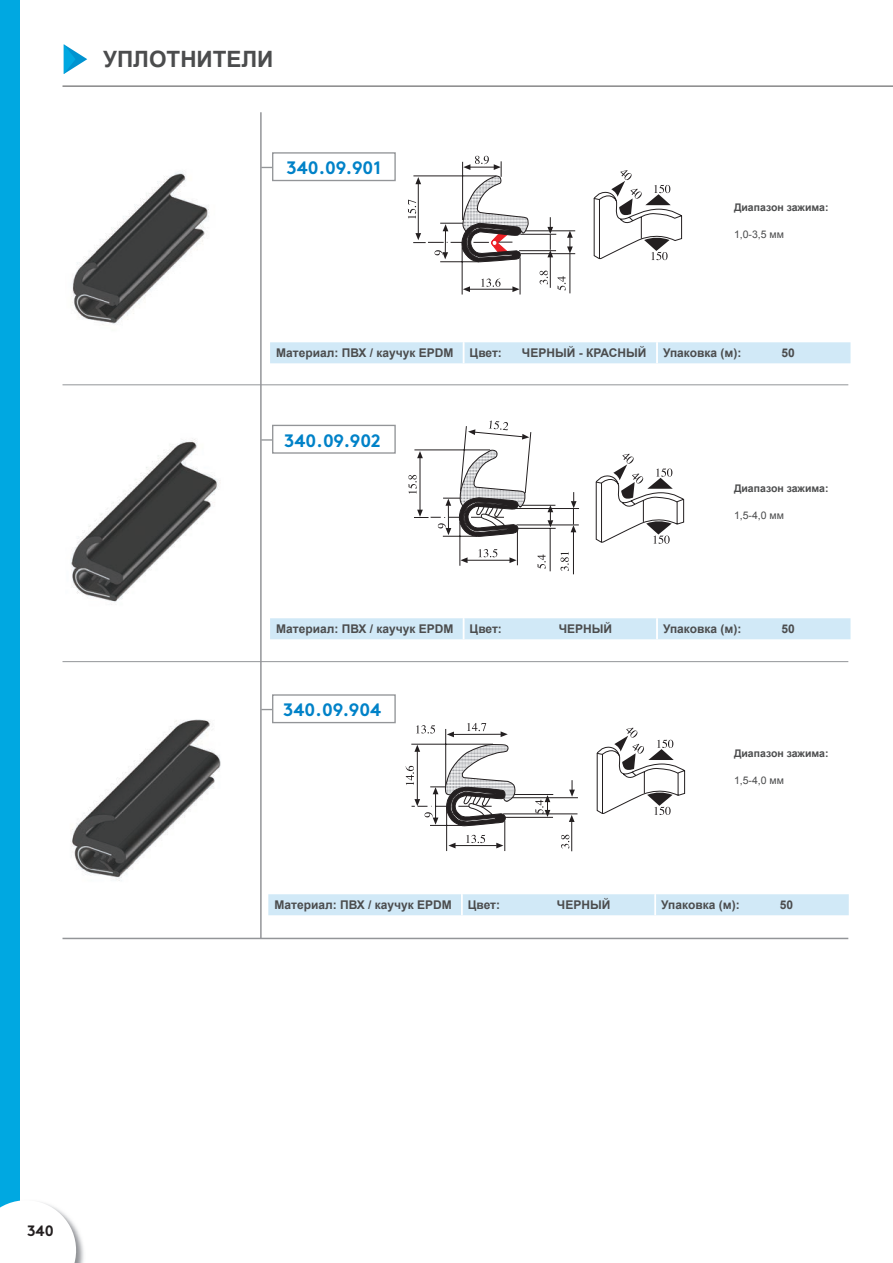
<style>
.page{position:relative;width:893px;height:1263px;background:#fff}
.page>*{position:absolute;margin:0;border:0;box-sizing:border-box;transform-origin:0 0}
.t1{font:700 22.5px "Arial";color:#4b4c4d}
.t2{font:700 18px "Brown Pro";color:#0082c8}
.t3{font:700 15px "Brown Pro";color:#231f20}
.t4{font:700 12px "Arial";color:#4b4c4d}
.t5{font:700 10.5px "Arial";color:#4b4c4d}
.t6{font:10.5px "Arial";color:#4b4c4d}
</style>
<div class="page">
<hr style="left:63px;top:86px;width:830px;height:1px;background:#4b4c4d">
<svg style="left:64px;top:44px;width:23px;height:30px"></svg>
<div style="left:0;top:0;width:20px;height:1263px;background:#00a8e1"></div>
<img style="left:81px;top:1239px;width:3px;height:24px">
<svg style="left:0;top:1200px;width:81px;height:63px"></svg>
<hr style="left:260px;top:112px;width:2px;height:826px;background:#939598">
<hr style="left:63px;top:384px;width:785px;height:1px;background:#939598">
<hr style="left:63px;top:661px;width:785px;height:1px;background:#939598">
<hr style="left:63px;top:938px;width:785px;height:1px;background:#939598">
<div style="left:272px;top:152px;width:124px;height:29px;border:1px solid #939598"></div>
<svg style="left:261px;top:439px;width:11px;height:2px"></svg>
<div style="left:272px;top:425px;width:124px;height:29px;border:1px solid #939598"></div>
<div style="left:272px;top:694px;width:124px;height:29px;border:1px solid #939598"></div>
<div style="left:268px;top:894px;width:581px;height:21px;background:#d1e9f7"></div>
<hr style="left:519px;top:250px;width:37px;height:1px;background:#231f20">
<hr style="left:520px;top:253px;width:55px;height:1px;background:#231f20">
<hr style="left:520px;top:257px;width:1px;height:37px;background:#231f20">
<hr style="left:462px;top:247px;width:1px;height:47px;background:#231f20">
<hr style="left:469px;top:289px;width:44px;height:1px;background:#231f20">
<svg style="left:463px;top:286px;width:7px;height:6px"></svg>
<svg style="left:512px;top:286px;width:8px;height:6px"></svg>
<hr style="left:569px;top:254px;width:1px;height:39px;background:#231f20">
<hr style="left:519px;top:230px;width:56px;height:1px;background:#231f20">
<svg style="left:567px;top:231px;width:6px;height:23px"></svg>
<hr style="left:520px;top:234px;width:36px;height:1px;background:#231f20">
<svg style="left:540px;top:271px;width:8px;height:13px"></svg>
<svg style="left:557px;top:276px;width:9px;height:14px"></svg>
<svg style="left:481px;top:278px;width:19px;height:9px"></svg>
<hr style="left:550px;top:257px;width:1px;height:31px;background:#231f20">
<svg style="left:547px;top:217px;width:6px;height:40px"></svg>
<svg style="left:408px;top:156px;width:121px;height:107px"></svg>
<svg style="left:593px;top:170px;width:90px;height:90px"></svg>
<hr style="left:517px;top:528px;width:39px;height:1px;background:#231f20">
<hr style="left:550px;top:528px;width:1px;height:43px;background:#231f20">
<hr style="left:573px;top:532px;width:1px;height:42px;background:#231f20">
<hr style="left:513px;top:508px;width:66px;height:1px;background:#231f20">
<hr style="left:516px;top:524px;width:63px;height:1px;background:#231f20">
<hr style="left:516px;top:505px;width:39px;height:1px;background:#231f20">
<svg style="left:560px;top:552px;width:9px;height:19px"></svg>
<svg style="left:571px;top:492px;width:6px;height:40px"></svg>
<svg style="left:408px;top:421px;width:145px;height:148px"></svg>
<svg style="left:595px;top:454px;width:90px;height:90px"></svg>
<hr style="left:453px;top:734px;width:48px;height:1px;background:#231f20">
<svg style="left:447px;top:731px;width:7px;height:6px"></svg>
<svg style="left:501px;top:731px;width:7px;height:6px"></svg>
<hr style="left:445px;top:729px;width:1px;height:60px;background:#231f20">
<hr style="left:446px;top:806px;width:1px;height:45px;background:#231f20">
<hr style="left:455px;top:845px;width:42px;height:1px;background:#231f20">
<svg style="left:448px;top:843px;width:8px;height:5px"></svg>
<svg style="left:496px;top:843px;width:7px;height:5px"></svg>
<hr style="left:504px;top:821px;width:1px;height:30px;background:#231f20">
<hr style="left:505px;top:817px;width:48px;height:1px;background:#231f20">
<hr style="left:503px;top:813px;width:74px;height:1px;background:#231f20">
<hr style="left:571px;top:821px;width:1px;height:30px;background:#231f20">
<svg style="left:569px;top:815px;width:6px;height:7px"></svg>
<svg style="left:569px;top:780px;width:6px;height:17px"></svg>
<hr style="left:503px;top:797px;width:75px;height:1px;background:#231f20">
<hr style="left:505px;top:794px;width:48px;height:1px;background:#231f20">
<svg style="left:467px;top:723px;width:19px;height:8px"></svg>
<svg style="left:416px;top:725px;width:19px;height:8px"></svg>
<svg style="left:466px;top:835px;width:19px;height:8px"></svg>
<svg style="left:535px;top:795px;width:15px;height:22px"></svg>
<svg style="left:561px;top:835px;width:8px;height:13px"></svg>
<svg style="left:406px;top:743px;width:111px;height:84px"></svg>
<svg style="left:596px;top:728px;width:90px;height:87px"></svg>
<img style="left:70px;top:719px;width:151px;height:162px">
<img style="left:71px;top:439px;width:148px;height:166px">
<img style="left:71px;top:171px;width:138px;height:154px">
<div style="left:270px;top:618px;width:580px;height:21px;background:#d1e9f7"></div>
<hr style="left:656px;top:618px;width:2px;height:21px;background:#fff">
<hr style="left:461px;top:894px;width:2px;height:21px;background:#fff">
<hr style="left:654px;top:894px;width:2px;height:21px;background:#fff">
<div style="left:270px;top:342px;width:580px;height:21px;background:#d1e9f7"></div>
<hr style="left:656px;top:342px;width:2px;height:21px;background:#fff">
<p class="t1" style="left:103px;top:45px;width:172px">УПЛОТНИТЕЛИ</p>
<p class="t2" style="left:286px;top:153px;width:96px">340.09.901</p>
<p class="t5" style="left:734px;top:200px;width:96px">Диапазон зажима:</p>
<p class="t6" style="left:734px;top:227px;width:52px">1,0-3,5 мм</p>
<p class="t4" style="left:276px;top:345px;width:179px">Материал: ПВХ / каучук EPDM</p>
<p class="t4" style="left:470px;top:345px;width:34px">Цвет:</p>
<p class="t4" style="left:522px;top:345px;width:126px">ЧЕРНЫЙ - КРАСНЫЙ</p>
<p class="t4" style="left:663px;top:345px;width:80px">Упаковка (м):</p>
<p class="t4" style="left:781px;top:345px;width:15px">50</p>
<p class="t2" style="left:284px;top:426px;width:98px">340.09.902</p>
<p class="t5" style="left:734px;top:482px;width:96px">Диапазон зажима:</p>
<p class="t6" style="left:734px;top:509px;width:52px">1,5-4,0 мм</p>
<p class="t4" style="left:276px;top:621px;width:179px">Материал: ПВХ / каучук EPDM</p>
<p class="t4" style="left:470px;top:621px;width:34px">Цвет:</p>
<p class="t4" style="left:559px;top:621px;width:55px">ЧЕРНЫЙ</p>
<p class="t4" style="left:663px;top:621px;width:80px">Упаковка (м):</p>
<p class="t4" style="left:781px;top:621px;width:15px">50</p>
<p class="t2" style="left:283px;top:695px;width:100px">340.09.904</p>
<p class="t5" style="left:734px;top:747px;width:96px">Диапазон зажима:</p>
<p class="t6" style="left:734px;top:774px;width:52px">1,5-4,0 мм</p>
<p class="t4" style="left:274px;top:897px;width:179px">Материал: ПВХ / каучук EPDM</p>
<p class="t4" style="left:468px;top:897px;width:34px">Цвет:</p>
<p class="t4" style="left:557px;top:897px;width:55px">ЧЕРНЫЙ</p>
<p class="t4" style="left:661px;top:897px;width:80px">Упаковка (м):</p>
<p class="t4" style="left:780px;top:897px;width:15px">50</p>
<p class="t3" style="left:27px;top:1218px;width:28px">340</p>
</div>
